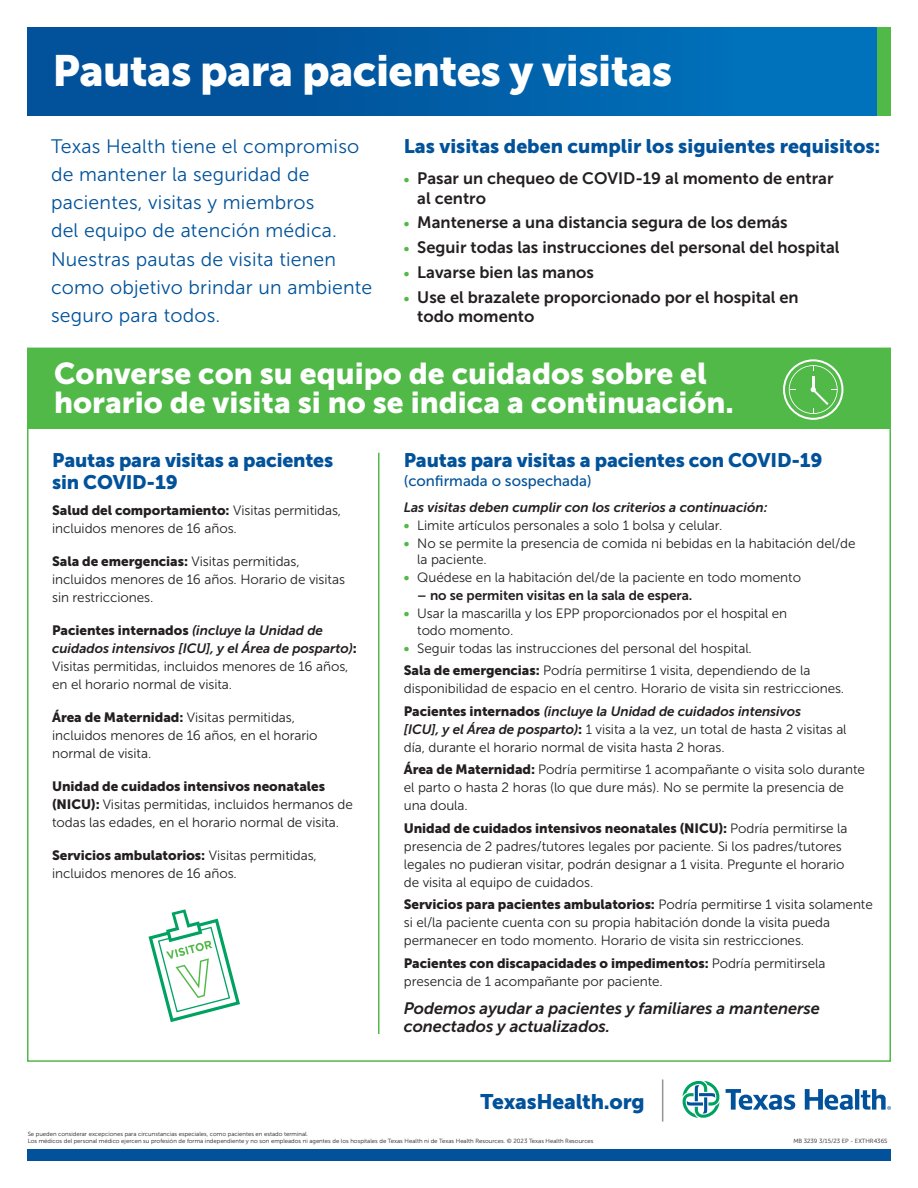
<style>
.page{position:relative;width:918px;height:1188px;background:#fff}
.page>*{position:absolute;margin:0;border:0;box-sizing:border-box;transform-origin:0 0}
.t1{font:43.5px "Museo Sans 900";letter-spacing:-.015em;color:#fff}
.t2{font:30px/28.5px "Museo Sans 900";color:#fff}
.t3{font:21px "Museo Sans 900";letter-spacing:-.01em;color:#01529a}
.t4{font:19.5px/28px "Museo Sans 300";letter-spacing:.01em;color:#01529a}
.t5{font:19.5px "Museo Sans 900";letter-spacing:-.01em;color:#01529a}
.t6{font:16.5px "Museo Sans 700";color:#231f20}
.t7{font:italic 16.5px "Museo Sans 700";letter-spacing:-.005em;color:#231f20}
.t8{font:15px "Museo Sans 500";color:#01529a}
.t9{font:13.5px/18px "Museo Sans 300";letter-spacing:-.005em;color:#231f20}
.t10{font:13.5px "Museo Sans 900";letter-spacing:-.005em;color:#231f20}
.t11{font:italic 13.5px "Museo Sans 700";letter-spacing:-.005em;color:#231f20}
.t12{font:13.5px "Museo Sans 700";letter-spacing:-.005em;color:#231f20}
.t13{font:6px "Museo Sans 300";color:#231f20}
.s1{font-size:13.5px;color:#51b948}
.s2{font-family:"Museo Sans 700";color:#51b948}
.s3{font-family:"Museo Sans 900"}
.s4{font-family:"Museo Sans 900";font-style:normal}
.s5{font-family:"Museo Sans 700";font-style:italic}
.s6{font-family:"Museo Sans 300"}
</style>
<div class="page">
<div style="left:27px;top:1149px;width:864px;height:12px;background:#01529a"></div>
<svg style="left:805px;top:1089px;width:49px;height:21px"></svg>
<hr style="left:855px;top:1089px;width:4px;height:21px;background:#01529a">
<svg style="left:861px;top:1089px;width:30px;height:21px"></svg>
<svg style="left:682px;top:1080px;width:113px;height:38px"></svg>
<hr style="left:662px;top:1079px;width:1px;height:43px;background:#939598">
<div style="left:27px;top:27px;width:851px;height:89px;background:linear-gradient(to right,#014a92,#0074be)"></div>
<div style="left:27px;top:348px;width:864px;height:81px;background:#51b948"></div>
<svg style="left:783px;top:359px;width:60px;height:61px"></svg>
<div style="left:878px;top:27px;width:13px;height:89px;background:#51b948"></div>
<hr style="left:378px;top:453px;width:2px;height:581px;background:#51b948">
<svg style="left:149px;top:909px;width:91px;height:113px"></svg>
<p class="t1" style="left:52px;top:46px;width:621px">Pautas para pacientes y visitas</p>
<p class="t5" style="left:404px;top:135px;width:478px">Las visitas deben cumplir los siguientes requisitos:</p>
<p class="t6" style="left:404px;top:169px;width:431px"><span class="s1">•</span> Pasar un chequeo de COVID-19 al momento de entrar</p>
<p class="t6" style="left:417px;top:189px;width:70px">al centro</p>
<p class="t6" style="left:404px;top:213px;width:385px"><span class="s1">•</span> Mantenerse a una distancia segura de los demás</p>
<p class="t6" style="left:404px;top:238px;width:437px"><span class="s1">•</span> Seguir todas las instrucciones del personal del hospital</p>
<p class="t6" style="left:404px;top:263px;width:192px"><span class="s1">•</span> Lavarse bien las manos</p>
<p class="t6" style="left:404px;top:288px;width:396px"><span class="s1">•</span> Use el brazalete proporcionado por el hospital en</p>
<p class="t6" style="left:417px;top:307px;width:119px">todo momento</p>
<p class="t4" style="left:51px;top:133px;width:323px">Texas Health tiene el compromiso de mantener la seguridad de pacientes, visitas y miembros<br>del equipo de atención médica.<br>Nuestras pautas de visita tienen como objetivo brindar un ambiente seguro para todos.</p>
<p class="t2" style="left:54px;top:359px;width:681px">Converse con su equipo de cuidados sobre el horario de visita si no se indica a continuación.</p>
<p class="t5" style="left:404px;top:449px;width:420px">Pautas para visitas a pacientes con COVID-19</p>
<p class="t8" style="left:404px;top:473px;width:189px">(confirmada o sospechada)</p>
<p class="t11" style="left:404px;top:499px;width:365px">Las visitas deben cumplir con los criterios a continuación:</p>
<p class="t9" style="left:404px;top:516px;width:320px"><span class="s2">•</span> Limite artículos personales a solo 1 bolsa y celular.</p>
<p class="t9" style="left:404px;top:534px;width:453px"><span class="s2">•</span> No se permite la presencia de comida ni bebidas en la habitación del/de</p>
<p class="t9" style="left:417px;top:551px;width:71px">la paciente.</p>
<p class="t9" style="left:404px;top:569px;width:399px"><span class="s2">•</span> Quédese en la habitación del/de la paciente en todo momento</p>
<p class="t12" style="left:417px;top:588px;width:277px">– no se permiten visitas en la sala de espera.</p>
<p class="t9" style="left:404px;top:605px;width:385px"><span class="s2">•</span> Usar la mascarilla y los EPP proporcionados por el hospital en</p>
<p class="t9" style="left:417px;top:621px;width:98px">todo momento.</p>
<p class="t9" style="left:404px;top:639px;width:350px"><span class="s2">•</span> Seguir todas las instrucciones del personal del hospital.</p>
<p class="t9" style="left:404px;top:662px;width:442px"><span class="s3">Sala de emergencias:</span> Podría permitirse 1 visita, dependiendo de la disponibilidad de espacio en el centro. Horario de visita sin restricciones.</p>
<p class="t11" style="left:404px;top:703px;width:399px"><span class="s4">Pacientes internados</span> (incluye la Unidad de cuidados intensivos</p>
<p class="t9" style="left:404px;top:720px;width:444px"><span class="s5">[ICU], y el Área de posparto)</span><span class="s3">:</span> 1 visita a la vez, un total de hasta 2 visitas al</p>
<p class="t9" style="left:404px;top:738px;width:322px">día, durante el horario normal de visita hasta 2 horas.</p>
<p class="t9" style="left:404px;top:761px;width:463px"><span class="s3">Área de Maternidad:</span> Podría permitirse 1 acompañante o visita solo durante</p>
<p class="t9" style="left:404px;top:779px;width:442px">el parto o hasta 2 horas (lo que dure más). No se permite la presencia de</p>
<p class="t9" style="left:404px;top:797px;width:65px">una doula.</p>
<p class="t9" style="left:404px;top:819px;width:445px"><span class="s3">Unidad de cuidados intensivos neonatales (NICU):</span> Podría permitirse la presencia de 2 padres/tutores legales por paciente. Si los padres/tutores</p>
<p class="t9" style="left:404px;top:855px;width:442px">legales no pudieran visitar, podrán designar a 1 visita. Pregunte el horario</p>
<p class="t9" style="left:404px;top:873px;width:191px">de visita al equipo de cuidados.</p>
<p class="t10" style="left:404px;top:897px;width:471px">Servicios para pacientes ambulatorios: <span class="s6">Podría permitirse 1 visita solamente</span></p>
<p class="t9" style="left:404px;top:914px;width:428px">si el/la paciente cuenta con su propia habitación donde la visita pueda permanecer en todo momento. Horario de visita sin restricciones.</p>
<p class="t10" style="left:404px;top:955px;width:423px">Pacientes con discapacidades o impedimentos: <span class="s6">Podría permitirsela</span></p>
<p class="t9" style="left:404px;top:972px;width:261px">presencia de 1 acompañante por paciente.</p>
<p class="t7" style="left:404px;top:999px;width:418px">Podemos ayudar a pacientes y familiares a mantenerse</p>
<p class="t7" style="left:404px;top:1017px;width:208px">conectados y actualizados.</p>
<p class="t5" style="left:52px;top:449px;width:283px">Pautas para visitas a pacientes</p>
<p class="t5" style="left:52px;top:471px;width:127px">sin COVID-19</p>
<p class="t9" style="left:52px;top:501px;width:291px"><span class="s3">Salud del comportamiento:</span> Visitas permitidas, incluidos menores de 16 años.</p>
<p class="t10" style="left:52px;top:553px;width:249px">Sala de emergencias: <span class="s6">Visitas permitidas,</span></p>
<p class="t9" style="left:52px;top:570px;width:294px">incluidos menores de 16 años. Horario de visitas</p>
<p class="t9" style="left:52px;top:588px;width:103px">sin restricciones.</p>
<p class="t10" style="left:52px;top:622px;width:272px">Pacientes internados <span class="s5">(incluye la Unidad de</span></p>
<p class="t11" style="left:52px;top:640px;width:306px">cuidados intensivos [ICU], y el Área de posparto)<span class="s4">:</span></p>
<p class="t9" style="left:52px;top:657px;width:298px">Visitas permitidas, incluidos menores de 16 años, en el horario normal de visita.</p>
<p class="t9" style="left:52px;top:708px;width:244px"><span class="s3">Área de Maternidad:</span> Visitas permitidas,</p>
<p class="t9" style="left:52px;top:726px;width:267px">incluidos menores de 16 años, en el horario normal de visita.</p>
<p class="t9" style="left:52px;top:777px;width:302px"><span class="s3">Unidad de cuidados intensivos neonatales (NICU):</span> Visitas permitidas, incluidos hermanos de todas las edades, en el horario normal de visita.</p>
<p class="t9" style="left:52px;top:846px;width:266px"><span class="s3">Servicios ambulatorios:</span> Visitas permitidas, incluidos menores de 16 años.</p>
<p class="t3" style="left:481px;top:1090px;width:166px">TexasHealth.org</p>
<p class="t13" style="left:28px;top:1130px;width:282px">Se pueden considerar excepciones para circunstancias especiales, como pacientes en estado terminal.</p>
<p class="t13" style="left:28px;top:1138px;width:567px">Los médicos del personal médico ejercen su profesión de forma independiente y no son empleados ni agentes de los hospitales de Texas Health ni de Texas Health Resources. © 2023 Texas Health Resources</p>
<p class="t13" style="left:793px;top:1138px;width:96px">MB 3239 3/15/23 EP - EXTHR436S</p>
</div>
